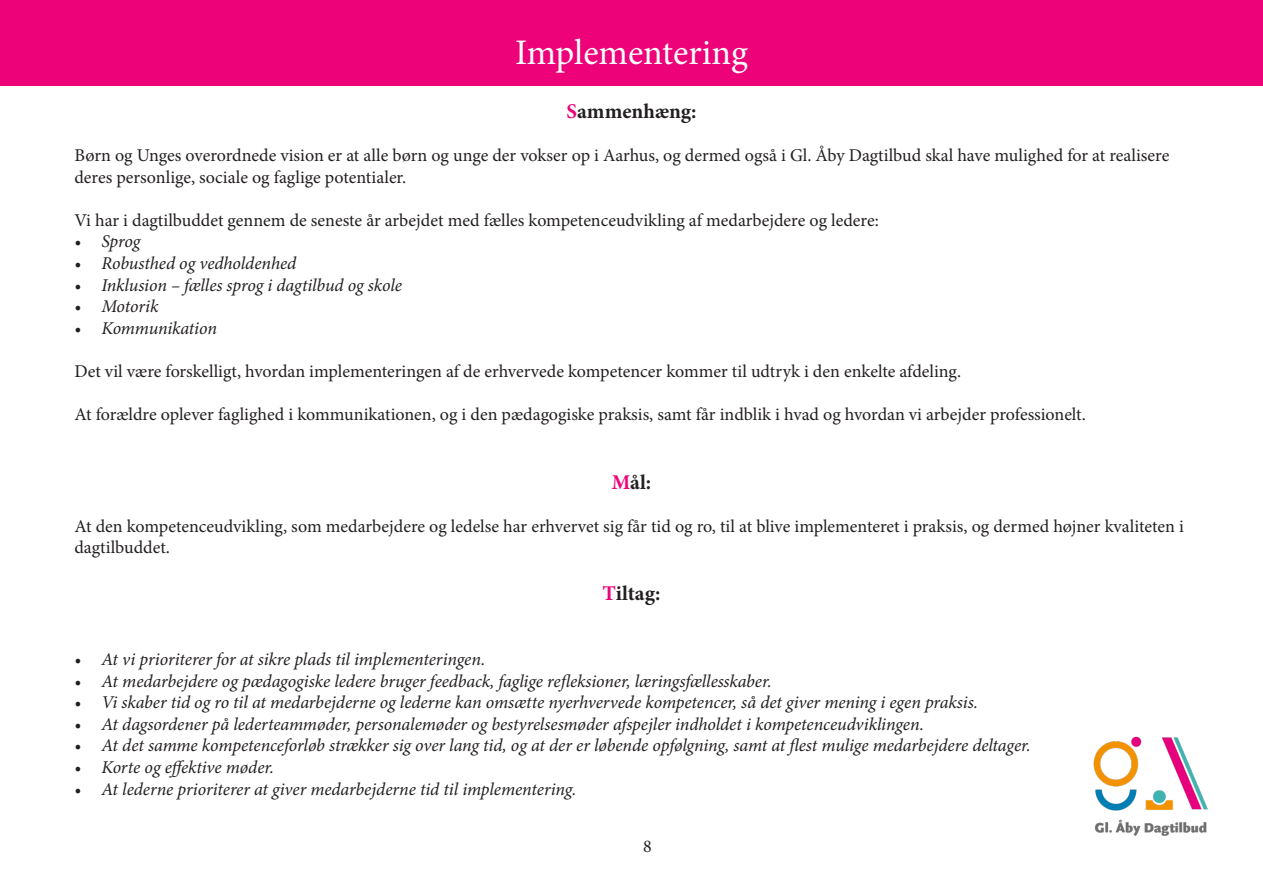
<style>
.page{position:relative;width:1263px;height:893px;background:#fff}
.page>*{position:absolute;margin:0;border:0;box-sizing:border-box;transform-origin:0 0}
.t1{font:36px "Minion Pro";letter-spacing:-.005em;color:#fff}
.t2{font:700 21px "Minion Pro";color:#231f20}
.t3{font:italic 18px "Minion Pro";letter-spacing:-.005em;color:#231f20}
.t4{font:18px/21.6px "Minion Pro";color:#231f20}
.s1{color:#ed0279}
</style>
<div class="page">
<img style="left:1093px;top:736px;width:115px;height:100px">
<div style="left:0;top:0;width:1263px;height:85px;background:#ed0279"></div>
<p class="t1" style="left:515px;top:29px;width:234px">Implementering</p>
<p class="t2" style="left:566px;top:96px;width:131px"><span class="s1">S</span>ammenhæng:</p>
<p class="t4" style="left:74px;top:144px;width:1096px">Børn og Unges overordnede vision er at alle børn og unge der vokser op i Aarhus, og dermed også i Gl. Åby Dagtilbud skal have mulighed for at realisere deres personlige, sociale og faglige potentialer.</p>
<p class="t4" style="left:74px;top:209px;width:806px">Vi har i dagtilbuddet gennem de seneste år arbejdet med fælles kompetenceudvikling af medarbejdere og ledere:</p>
<p class="t3" style="left:74px;top:229px;width:68px">• Sprog</p>
<p class="t3" style="left:74px;top:251px;width:223px">• Robusthed og vedholdenhed</p>
<p class="t3" style="left:74px;top:272px;width:329px">• Inklusion – fælles sprog i dagtilbud og skole</p>
<p class="t3" style="left:74px;top:294px;width:86px">• Motorik</p>
<p class="t3" style="left:74px;top:316px;width:144px">• Kommunikation</p>
<p class="t4" style="left:74px;top:360px;width:888px">Det vil være forskelligt, hvordan implementeringen af de erhvervede kompetencer kommer til udtryk i den enkelte afdeling.</p>
<p class="t4" style="left:74px;top:404px;width:1013px">At forældre oplever faglighed i kommunikationen, og i den pædagogiske praksis, samt får indblik i hvad og hvordan vi arbejder professionelt.</p>
<p class="t2" style="left:612px;top:467px;width:41px"><span class="s1">M</span>ål:</p>
<p class="t4" style="left:74px;top:515px;width:1111px">At den kompetenceudvikling, som medarbejdere og ledelse har erhvervet sig får tid og ro, til at blive implementeret i praksis, og dermed højner kvaliteten i dagtilbuddet.</p>
<p class="t2" style="left:603px;top:579px;width:59px"><span class="s1">T</span>iltag:</p>
<p class="t3" style="left:74px;top:647px;width:412px">• At vi prioriterer for at sikre plads til implementeringen.</p>
<p class="t3" style="left:74px;top:668px;width:699px">• At medarbejdere og pædagogiske ledere bruger feedback, faglige refleksioner, læringsfællesskaber.</p>
<p class="t3" style="left:74px;top:690px;width:905px">• Vi skaber tid og ro til at medarbejderne og lederne kan omsætte nyerhvervede kompetencer, så det giver mening i egen praksis.</p>
<p class="t3" style="left:74px;top:712px;width:851px">• At dagsordener på lederteammøder, personalemøder og bestyrelsesmøder afspejler indholdet i kompetenceudviklingen.</p>
<p class="t3" style="left:74px;top:733px;width:958px">• At det samme kompetenceforløb strækker sig over lang tid, og at der er løbende opfølgning, samt at flest mulige medarbejdere deltager.</p>
<p class="t3" style="left:74px;top:755px;width:201px">• Korte og effektive møder.</p>
<p class="t3" style="left:74px;top:776px;width:503px">• At lederne prioriterer at giver medarbejderne tid til implementering.</p>
<p class="t4" style="left:643px;top:836px;width:10px">8</p>
</div>
